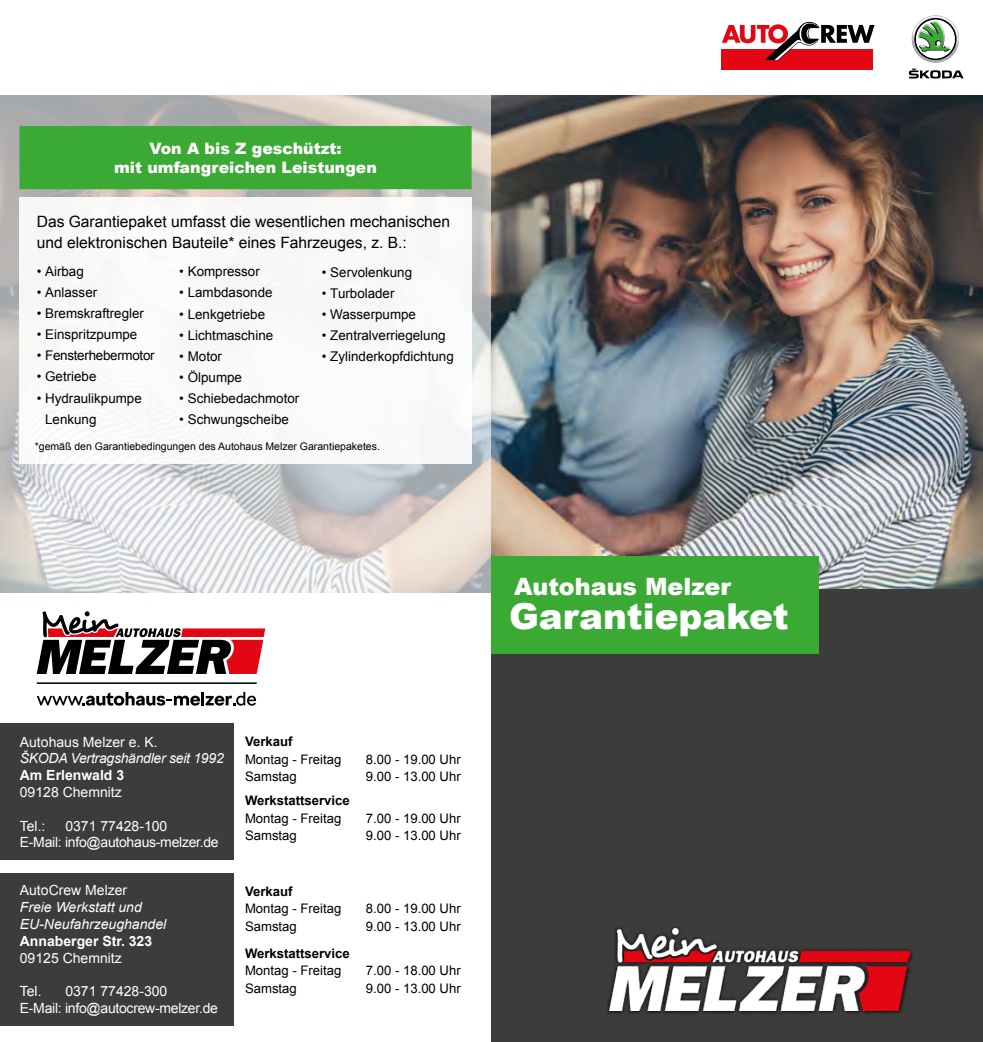
<style>
.page{position:relative;width:983px;height:1042px;background:#fff}
.page>*{position:absolute;margin:0;border:0;box-sizing:border-box;transform-origin:0 0}
.t1{font:900 35.7px "Arial";color:#fff}
.t2{font:900 23.8px "Arial";color:#fff}
.t3{font:900 15.75px/18.9px "Arial";color:#fff;text-align:center}
.t4{font:15.58px/20.8px "Arial";color:#000}
.t5{font:14px/16.8px "Arial";letter-spacing:-.02em;color:#fff;text-align:center}
.t6{font:14px "Arial";color:#fff}
.t7{font:italic 14px/16.8px "Arial";color:#fff}
.t8{font:700 14px "Arial";color:#fff}
.t9{font:italic 14px "Arial";letter-spacing:-.02em;color:#fff}
.t10{font:13.3px/21px "Arial";color:#000}
.t11{font:13.3px "Arial";letter-spacing:-.02em;color:#000}
.t12{font:13.12px "Arial";color:#000}
.t13{font:700 13.12px "Arial";color:#000}
.t14{font:10.5px "Arial";color:#000}
</style>
<div class="page">
<img style="left:0;top:96px;width:982px;height:497px">
<div style="left:20px;top:197px;width:451px;height:266px;background:#fff"></div>
<div style="left:20px;top:127px;width:450px;height:61px;background:#3aaa35"></div>
<div style="left:20px;top:126px;width:451px;height:63px;border:2px solid #3aaa35"></div>
<div style="left:491px;top:589px;width:491px;height:453px;background:#3c3c3b"></div>
<div style="left:0;top:723px;width:234px;height:137px;background:#3c3c3b"></div>
<div style="left:0;top:872px;width:234px;height:153px;background:#3c3c3b"></div>
<svg style="left:607px;top:927px;width:305px;height:87px"></svg>
<img style="left:609px;top:928px;width:300px;height:83px">
<div style="left:491px;top:557px;width:328px;height:97px;background:#3aaa35"></div>
<svg style="left:908px;top:15px;width:55px;height:64px"></svg>
<div style="left:721px;top:49px;width:151px;height:21px;background:#e30613"></div>
<svg style="left:722px;top:22px;width:152px;height:38px"></svg>
<svg style="left:37px;top:611px;width:228px;height:63px"></svg>
<svg style="left:37px;top:692px;width:219px;height:13px"></svg>
<hr style="left:37px;top:682px;width:219px;height:2px;background:#000">
<p class="t3" style="left:114px;top:138px;width:264px">Von A bis Z geschützt:<br>mit umfangreichen Leistungen</p>
<p class="t4" style="left:37px;top:211px;width:415px">Das Garantiepaket umfasst die wesentlichen mechanischen und elektronischen Bauteile* eines Fahrzeuges, z. B.:</p>
<p class="t10" style="left:37px;top:261px;width:49px">• Airbag</p>
<p class="t10" style="left:37px;top:282px;width:62px">• Anlasser</p>
<p class="t10" style="left:37px;top:303px;width:109px">• Bremskraftregler</p>
<p class="t10" style="left:37px;top:324px;width:102px">• Einspritzpumpe</p>
<p class="t11" style="left:37px;top:347px;width:119px">• Fensterhebermotor</p>
<p class="t10" style="left:37px;top:366px;width:61px">• Getriebe</p>
<p class="t10" style="left:45px;top:387px;width:98px;text-indent:-8px">• Hydraulikpumpe<br>Lenkung</p>
<p class="t10" style="left:179px;top:261px;width:82px">• Kompressor</p>
<p class="t10" style="left:179px;top:282px;width:95px">• Lambdasonde</p>
<p class="t10" style="left:179px;top:303px;width:87px">• Lenkgetriebe</p>
<p class="t10" style="left:179px;top:324px;width:95px">• Lichtmaschine</p>
<p class="t10" style="left:179px;top:345px;width:44px">• Motor</p>
<p class="t10" style="left:179px;top:366px;width:64px">• Ölpumpe</p>
<p class="t10" style="left:179px;top:387px;width:121px">• Schiebedachmotor</p>
<p class="t10" style="left:179px;top:408px;width:111px">• Schwungscheibe</p>
<p class="t10" style="left:322px;top:261px;width:92px">• Servolenkung</p>
<p class="t10" style="left:322px;top:282px;width:74px">• Turbolader</p>
<p class="t10" style="left:322px;top:303px;width:96px">• Wasserpumpe</p>
<p class="t10" style="left:322px;top:324px;width:125px">• Zentralverriegelung</p>
<p class="t10" style="left:322px;top:345px;width:133px">• Zylinderkopfdichtung</p>
<p class="t14" style="left:35px;top:439px;width:346px">*gemäß den Garantiebedingungen des Autohaus Melzer Garantiepaketes.</p>
<p class="t6" style="left:20px;top:732px;width:139px">Autohaus Melzer e. K.</p>
<p class="t9" style="left:20px;top:749px;width:205px">ŠKODA Vertragshändler seit 1992</p>
<p class="t8" style="left:20px;top:765px;width:106px">Am Erlenwald 3</p>
<p class="t6" style="left:20px;top:782px;width:103px">09128 Chemnitz</p>
<p class="t6" style="left:20px;top:816px;width:27px">Tel.:</p>
<p class="t5" style="left:20px;top:817px;width:200px">0371 77428-100<br>E-Mail: info@autohaus-melzer.de</p>
<p class="t6" style="left:20px;top:881px;width:109px">AutoCrew Melzer</p>
<p class="t7" style="left:20px;top:899px;width:148px">Freie Werkstatt und<br>EU-Neufahrzeughandel</p>
<p class="t8" style="left:20px;top:931px;width:134px">Annaberger Str. 323</p>
<p class="t6" style="left:20px;top:948px;width:103px">09125 Chemnitz</p>
<p class="t6" style="left:20px;top:981px;width:23px">Tel.</p>
<p class="t5" style="left:20px;top:982px;width:199px">0371 77428-300<br>E-Mail: info@autocrew-melzer.de</p>
<p class="t13" style="left:245px;top:732px;width:49px">Verkauf</p>
<p class="t12" style="left:245px;top:750px;width:98px">Montag - Freitag</p>
<p class="t12" style="left:366px;top:750px;width:96px">8.00 - 19.00 Uhr</p>
<p class="t12" style="left:245px;top:767px;width:53px">Samstag</p>
<p class="t12" style="left:366px;top:767px;width:96px">9.00 - 13.00 Uhr</p>
<p class="t13" style="left:245px;top:791px;width:106px">Werkstattservice</p>
<p class="t12" style="left:245px;top:809px;width:98px">Montag - Freitag</p>
<p class="t12" style="left:366px;top:809px;width:96px">7.00 - 19.00 Uhr</p>
<p class="t12" style="left:245px;top:826px;width:53px">Samstag</p>
<p class="t12" style="left:366px;top:826px;width:96px">9.00 - 13.00 Uhr</p>
<p class="t13" style="left:245px;top:882px;width:49px">Verkauf</p>
<p class="t12" style="left:245px;top:899px;width:98px">Montag - Freitag</p>
<p class="t12" style="left:366px;top:899px;width:96px">8.00 - 19.00 Uhr</p>
<p class="t12" style="left:245px;top:917px;width:53px">Samstag</p>
<p class="t12" style="left:366px;top:917px;width:96px">9.00 - 13.00 Uhr</p>
<p class="t13" style="left:245px;top:943px;width:106px">Werkstattservice</p>
<p class="t12" style="left:245px;top:961px;width:98px">Montag - Freitag</p>
<p class="t12" style="left:366px;top:961px;width:96px">7.00 - 18.00 Uhr</p>
<p class="t12" style="left:245px;top:979px;width:53px">Samstag</p>
<p class="t12" style="left:366px;top:979px;width:96px">9.00 - 13.00 Uhr</p>
<h2 class="t2" style="left:514px;top:569px;width:218px">Autohaus Melzer</h2>
<h1 class="t1" style="left:509px;top:590px;width:281px">Garantiepaket</h1>
</div>
